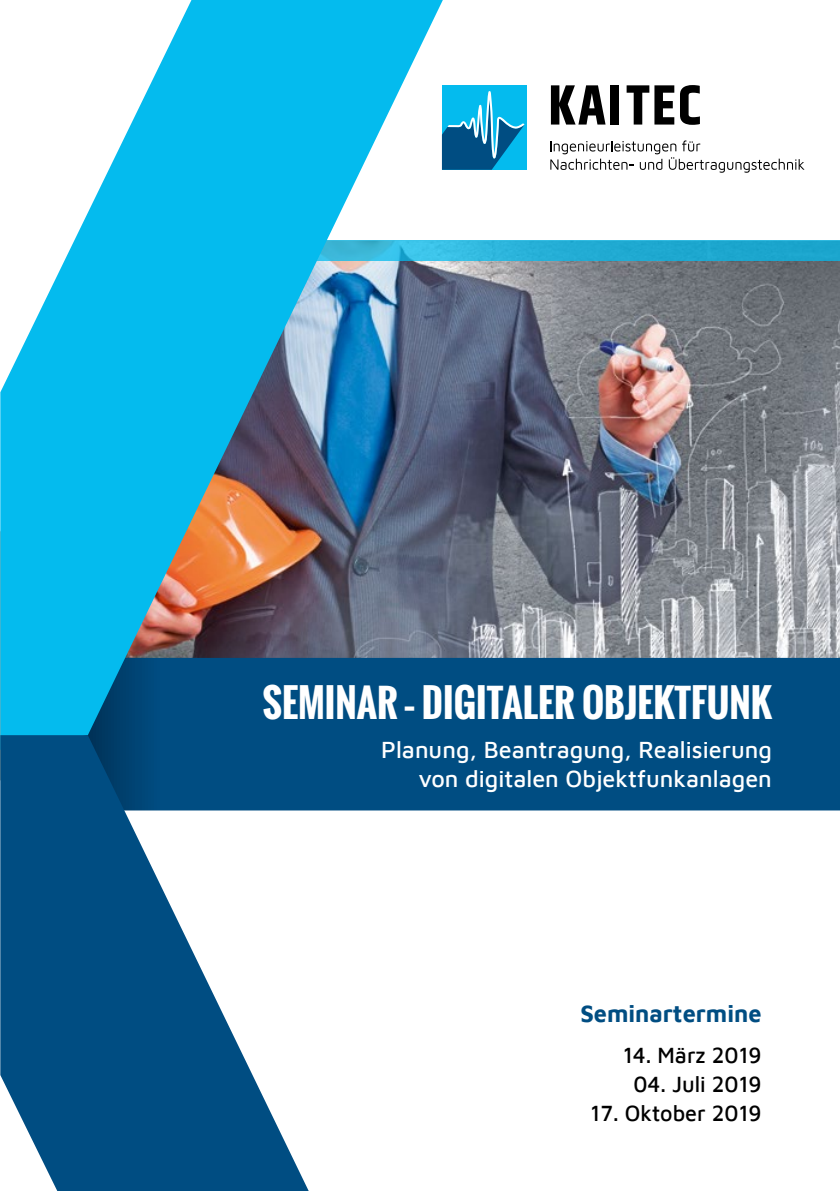
<style>
.page{position:relative;width:840px;height:1191px;background:#fff}
.page>*{position:absolute;margin:0;border:0;box-sizing:border-box;transform-origin:0 0}
.t1{font:700 38px "Oswald";color:#fff}
.t2{font:700 24.6px "Maven Pro";color:#004d82;scale:.95 1}
.t3{font:500 24px/28.2px "Maven Pro";color:#fff;text-align:right}
.t4{font:500 22.6px "Maven Pro";color:#000;scale:.95 1}
</style>
<div class="page">
<img style="left:442px;top:261px;width:397px;height:397px">
<svg style="left:442px;top:241px;width:397px;height:20px;background:#22acd3"></svg>
<div style="left:308px;top:658px;width:531px;height:152px;background:#004d82"></div>
<div style="left:441px;top:85px;width:85px;height:85px;background:#04bbee"></div>
<svg style="left:442px;top:91px;width:82px;height:79px"></svg>
<svg style="left:550px;top:85px;width:55px;height:40px"></svg>
<div style="left:610px;top:85px;width:9px;height:40px;background:#000"></div>
<svg style="left:626px;top:85px;width:73px;height:40px"></svg>
<svg style="left:550px;top:140px;width:254px;height:33px"></svg>
<svg style="left:0;top:0;width:442px;height:750px;fill:#04bbee"></svg>
<svg style="left:0;top:735px;width:308px;height:456px;fill:#004d82"></svg>
<h1 class="t1" style="left:263px;top:673px;width:510px">SEMINAR – DIGITALER OBJEKTFUNK</h1>
<p class="t3" style="left:381px;top:734px;width:392px">Planung, Beantragung, Realisierung von digitalen Objektfunkanlagen</p>
<p class="t2" style="left:580px;top:996px;width:192px">Seminartermine</p>
<p class="t4" style="left:622px;top:1039px;width:147px">14. März 2019</p>
<p class="t4" style="left:633px;top:1068px;width:136px">04. Juli 2019</p>
<p class="t4" style="left:590px;top:1097px;width:181px">17. Oktober 2019</p>
</div>
